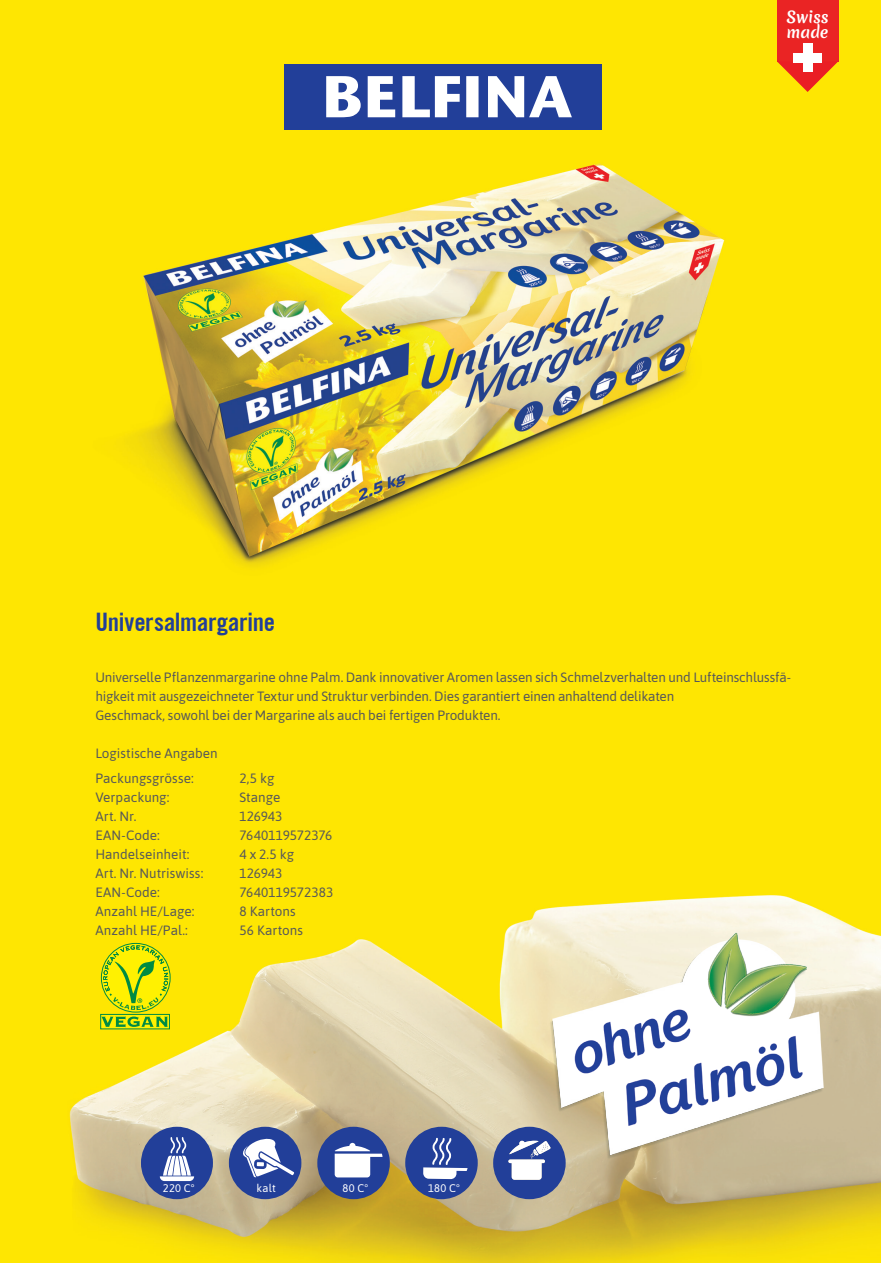
<style>
.page{position:relative;width:881px;height:1263px;background:#fff}
.page>*{position:absolute;margin:0;border:0;box-sizing:border-box;transform-origin:0 0}
.t1{font:700 25.5px "Traditionell Sans";letter-spacing:-.01em;color:#223f99}
.t2{font:15.6px/14.2px "Merienda One";color:#fff}
.t3{font:13.5px/18.9px "Asap";letter-spacing:-.01em;color:#57585a}
.t4{font:11.1px "Asap";letter-spacing:.02em;color:#fff}
</style>
<div class="page">
<img style="left:0;top:0;width:880px;height:1263px">
<div style="left:776px;top:0;width:61px;height:61px;background:#ea2424"></div>
<svg style="left:776px;top:61px;width:61px;height:31px;background:#f48b15"></svg>
<div style="left:793px;top:53px;width:28px;height:9px;background:#fff"></div>
<div style="left:802px;top:44px;width:10px;height:28px;background:#fff"></div>
<div style="left:229px;top:1127px;width:72px;height:72px;background:#223f99;border-radius:50%"></div>
<svg style="left:243px;top:1138px;width:51px;height:39px"></svg>
<svg style="left:317px;top:1127px;width:72px;height:72px"></svg>
<svg style="left:405px;top:1126px;width:73px;height:73px;background:#5f6d9d"></svg>
<svg style="left:493px;top:1127px;width:72px;height:72px;background:#6977a5"></svg>
<div style="left:141px;top:1127px;width:72px;height:72px;background:#223f99;border-radius:50%"></div>
<svg style="left:160px;top:1137px;width:34px;height:44px"></svg>
<img style="left:519px;top:907px;width:346px;height:266px">
<svg style="left:101px;top:943px;width:69px;height:69px"></svg>
<svg style="left:103px;top:945px;width:65px;height:65px;background:#cada0e"></svg>
<svg style="left:102px;top:1016px;width:66px;height:11px"></svg>
<div style="left:100px;top:1014px;width:70px;height:15px;border:1px solid #008b43"></div>
<div style="left:284px;top:64px;width:317px;height:66px;background:#223f99"></div>
<svg style="left:326px;top:76px;width:245px;height:41px"></svg>
<p class="t2" style="left:786px;top:10px;width:44px">Swiss made</p>
<h1 class="t1" style="left:95px;top:607px;width:181px">Universalmargarine</h1>
<p class="t3" style="left:95px;top:667px;width:697px">Universelle Pflanzenmargarine ohne Palm. Dank innovativer Aromen lassen sich Schmelzverhalten und Lufteinschlussfä&shy;higkeit mit ausgezeichneter Textur und Struktur verbinden. Dies garantiert einen anhaltend delikaten<br>Geschmack, sowohl bei der Margarine als auch bei fertigen Produkten.</p>
<p class="t3" style="left:95px;top:740px;width:124px;line-height:25.2px">Logistische Angaben<br>Packungsgrösse:</p>
<p class="t3" style="left:239px;top:768px;width:36px">2,5 kg</p>
<p class="t3" style="left:95px;top:787px;width:76px">Verpackung:</p>
<p class="t3" style="left:239px;top:787px;width:42px">Stange</p>
<p class="t3" style="left:95px;top:806px;width:43px">Art. Nr.</p>
<p class="t3" style="left:239px;top:806px;width:44px">126943</p>
<p class="t3" style="left:95px;top:825px;width:66px">EAN-Code:</p>
<p class="t3" style="left:239px;top:825px;width:94px">7640119572376</p>
<p class="t3" style="left:95px;top:844px;width:96px">Handelseinheit:</p>
<p class="t3" style="left:239px;top:844px;width:56px">4 x 2.5 kg</p>
<p class="t3" style="left:95px;top:863px;width:109px">Art. Nr. Nutriswiss:</p>
<p class="t3" style="left:239px;top:863px;width:44px">126943</p>
<p class="t3" style="left:95px;top:882px;width:66px">EAN-Code:</p>
<p class="t3" style="left:239px;top:882px;width:95px">7640119572383</p>
<p class="t3" style="left:95px;top:901px;width:100px">Anzahl HE/Lage:</p>
<p class="t3" style="left:239px;top:901px;width:58px">8 Kartons</p>
<p class="t3" style="left:95px;top:919px;width:94px">Anzahl HE/Pal.:</p>
<p class="t3" style="left:239px;top:919px;width:65px">56 Kartons</p>
<p class="t4" style="left:163px;top:1181px;width:33px">220 C°</p>
<p class="t4" style="left:256px;top:1181px;width:21px">kalt</p>
<p class="t4" style="left:342px;top:1180px;width:27px">80 C°</p>
<p class="t4" style="left:428px;top:1180px;width:33px">180 C°</p>
</div>
